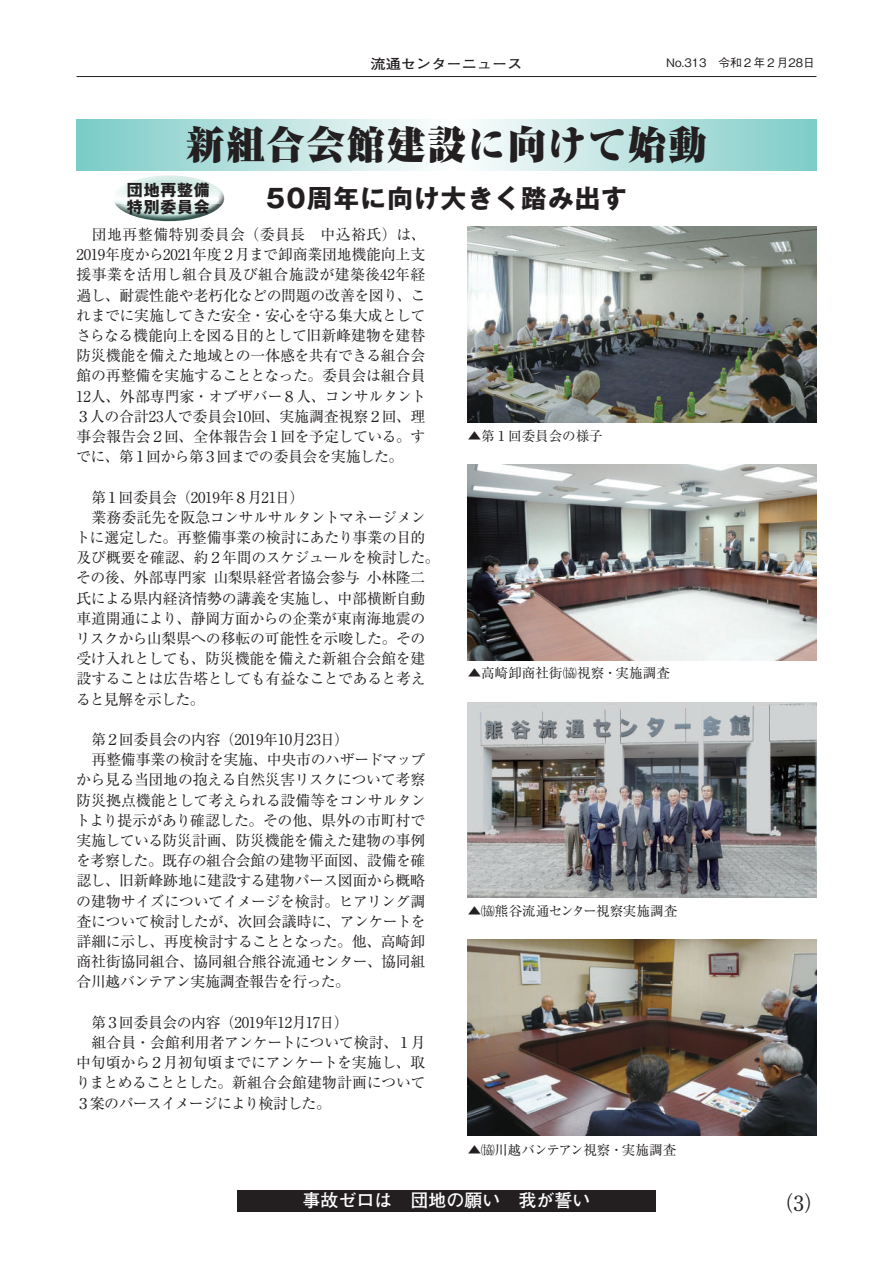
<style>
.page{position:relative;width:893px;height:1263px;background:#fff}
.page>*{position:absolute;margin:0;border:0;box-sizing:border-box;transform-origin:0 0}
.t1{font:900 38.25px "Ryumin Pr 5";letter-spacing:.05em;color:#231f20}
.t2{font:700 25.5px "Gothic MB101 Pr 5";letter-spacing:.05em;color:#231f20}
.t3{font:700 21px "Futo Min A101 Pr 5";color:#231f20}
.t4{font:700 18px "Futo Go B101 Pr 5";color:#fff}
.t5{font:700 15.9px/17px "Gothic MB101 Pr 5";letter-spacing:.05em;color:#231f20}
.t6{font:14.85px/20.2px "Ryumin Pr 5";letter-spacing:-.02em;color:#231f20}
.t7{font:700 13.8px "Futo Go B101 Pr 5";color:#231f20;scale:1.1 1}
.t8{font:13.5px "Ryumin Pr 5";color:#231f20}
.t9{font:13.5px "Ryumin Pr 5";letter-spacing:-.025em;color:#231f20}
.t10{font:500 11.7px "Gothic BBB Pr 5";color:#231f20}
</style>
<div class="page">
<hr style="left:77px;top:76px;width:739px;height:1px;background:#231f20">
<div style="left:237px;top:1191px;width:419px;height:21px;background:#231f20"></div>
<svg style="left:77px;top:119px;width:739px;height:51px;background:#bce3e1"></svg>
<img style="left:468px;top:227px;width:348px;height:196px">
<img style="left:468px;top:465px;width:348px;height:195px">
<img style="left:468px;top:702px;width:348px;height:196px">
<img style="left:468px;top:940px;width:348px;height:195px">
<img style="left:119px;top:175px;width:100px;height:14px">
<img style="left:115px;top:204px;width:107px;height:17px">
<img style="left:114px;top:189px;width:110px;height:15px">
<p class="t7" style="left:370px;top:53px;width:140px">流通センターニュース</p>
<p class="t10" style="left:666px;top:53px;width:150px">No.313　令和２年２月28日</p>
<h1 class="t1" style="left:186px;top:114px;width:522px">新組合会館建設に向けて始動</h1>
<h2 class="t2" style="left:266px;top:177px;width:363px">50周年に向け大きく踏み出す</h2>
<p class="t6" style="left:76px;top:223px;width:352px;text-align:justify">　団地再整備特別委員会（委員長　中込裕氏）は、2019年度から2021年度２月まで卸商業団地機能向上支援事業を活用し組合員及び組合施設が建築後42年経過し、耐震性能や老朽化などの問題の改善を図り、これまでに実施してきた安全・安心を守る集大成としてさらなる機能向上を図る目的として旧新峰建物を建替防災機能を備えた地域との一体感を共有できる組合会館の再整備を実施することとなった。委員会は組合員12人、外部専門家・オブザバー８人、コンサルタント３人の合計23人で委員会10回、実施調査視察２回、理事会報告会２回、全体報告会１回を予定している。すでに、第１回から第３回までの委員会を実施した。</p>
<p class="t6" style="left:76px;top:486px;width:366px">　第１回委員会（2019年８月21日）<br>　業務委託先を阪急コンサルサルタントマネージメントに選定した。再整備事業の検討にあたり事業の目的及び概要を確認、約２年間のスケジュールを検討した。その後、外部専門家 山梨県経営者協会参与 小林隆二氏による県内経済情勢の講義を実施し、中部横断自動車道開通により、静岡方面からの企業が東南海地震のリスクから山梨県への移転の可能性を示唆した。その受け入れとしても、防災機能を備えた新組合会館を建設することは広告塔としても有益なことであると考えると見解を示した。</p>
<p class="t6" style="left:76px;top:728px;width:352px">　第２回委員会の内容（2019年10月23日）<br>　再整備事業の検討を実施、中央市のハザードマップから見る当団地の抱える自然災害リスクについて考察防災拠点機能として考えられる設備等をコンサルタントより提示があり確認した。その他、県外の市町村で実施している防災計画、防災機能を備えた建物の事例を考察した。既存の組合会館の建物平面図、設備を確認し、旧新峰跡地に建設する建物パース図面から概略の建物サイズについてイメージを検討。ヒアリング調査について検討したが、次回会議時に、アンケートを詳細に示し、再度検討することとなった。他、高崎卸商社街協同組合、協同組合熊谷流通センター、協同組合川越バンテアン実施調査報告を行った。</p>
<p class="t6" style="left:76px;top:1011px;width:352px">　第３回委員会の内容（2019年12月17日）<br>　組合員・会館利用者アンケートについて検討、１月中旬頃から２月初旬頃までにアンケートを実施し、取りまとめることとした。新組合会館建物計画について<br>３案のパースイメージにより検討した。</p>
<p class="t5" style="left:127px;top:180px;width:84px">団地再整備特別委員会</p>
<p class="t8" style="left:468px;top:425px;width:136px">▲第１回委員会の様子</p>
<p class="t8" style="left:468px;top:662px;width:204px">▲高崎卸商社街㈿視察・実施調査</p>
<p class="t8" style="left:468px;top:900px;width:211px">▲㈿熊谷流通センター視察実施調査</p>
<p class="t9" style="left:468px;top:1139px;width:210px">▲㈿川越バンテアン視察・実施調査</p>
<p class="t4" style="left:302px;top:1186px;width:289px">事故ゼロは　団地の願い　我が誓い</p>
<h3 class="t3" style="left:772px;top:1186px;width:55px">（3）</h3>
</div>
